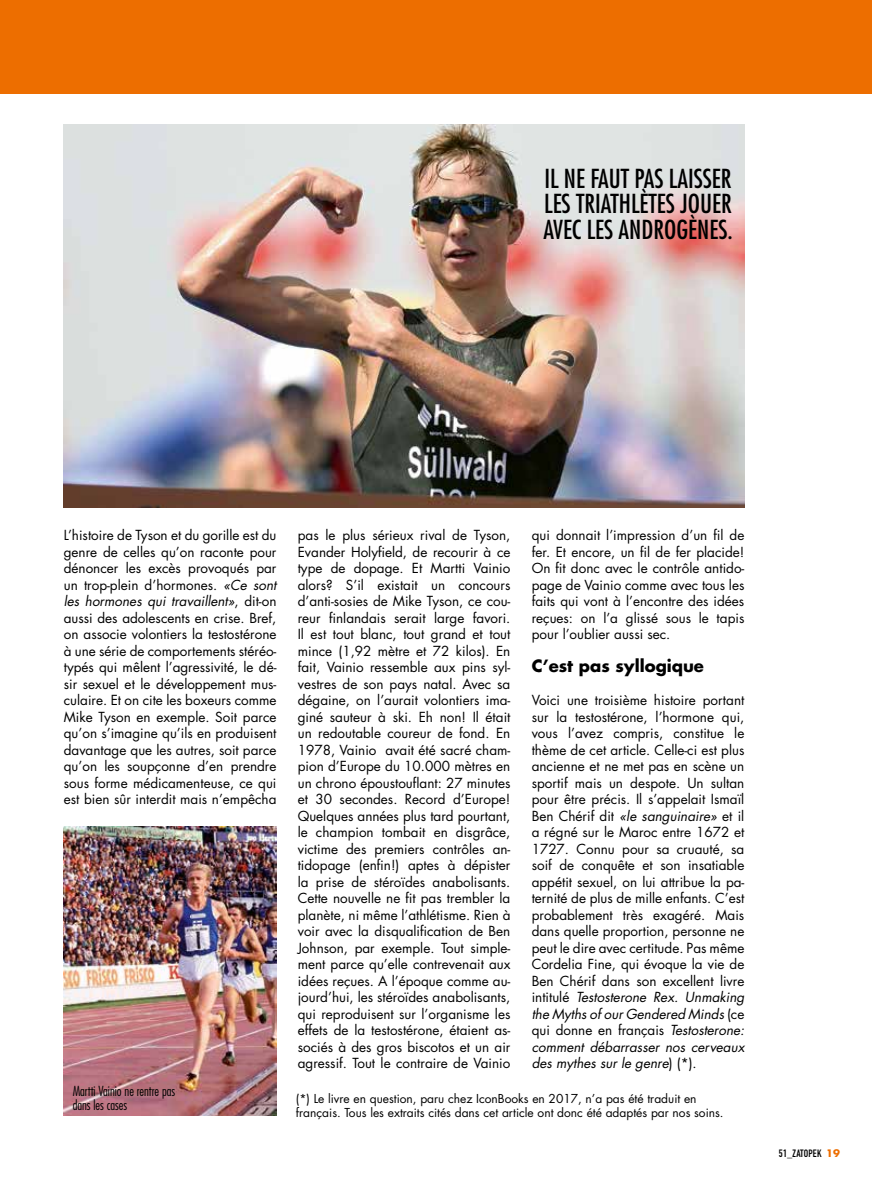
<style>
.page{position:relative;width:872px;height:1191px;background:#fff}
.page>*{position:absolute;margin:0;border:0;box-sizing:border-box;transform-origin:0 0}
.t1{font:condensed 25.5px/25.5px "Futura Std";color:#000;text-align:justify}
.t2{font:700 16.5px "Futura Std";color:#000}
.t3{font:13.5px/16.5px "Futura Std";color:#000;text-align:justify}
.t4{font:300 condensed 13.5px/13.5px "Futura Std";color:#000}
.t5{font:12px/13.5px "Futura Std";color:#000}
.t6{font:10.5px "DIN Engschrift Std";letter-spacing:.02em;color:#000}
.s1{font-style:italic}
.s2{font-family:"Futura Std";font-weight:700;font-size:10.05px;color:#ed6e00}
</style>
<div class="page">
<div style="left:0;top:0;width:872px;height:94px;background:#ed6e00"></div>
<img style="left:64px;top:124px;width:680px;height:383px">
<img style="left:64px;top:826px;width:212px;height:289px">
<h1 class="t1" style="left:543px;top:165px;width:191px">IL NE FAUT PAS LAISSER LES TRIATHLÈTES JOUER AVEC LES ANDROGÈNES.</h1>
<p class="t3" style="left:64px;top:527px;width:214px">L’histoire de Tyson et du gorille est du genre de celles qu’on raconte pour dénoncer les excès provoqués par un trop-plein d’hormones. <span class="s1">«Ce sont les hormones qui travaillent»</span>, dit-on aussi des adolescents en crise. Bref, on associe volontiers la testostérone à une série de comportements stéréo&shy;typés qui mêlent l’agressivité, le dé&shy;sir sexuel et le développement mus&shy;culaire. Et on cite les boxeurs comme Mike Tyson en exemple. Soit parce qu’on s’imagine qu’ils en produisent davantage que les autres, soit parce qu’on les soupçonne d’en prendre sous forme médicamenteuse, ce qui est bien sûr interdit mais n’empêcha</p>
<p class="t3" style="left:298px;top:527px;width:214px">pas le plus sérieux rival de Tyson, Evander Holyfield, de recourir à ce type de dopage. Et Martti Vainio alors? S’il existait un concours d’anti-sosies de Mike Tyson, ce cou&shy;reur finlandais serait large favori.<br>Il est tout blanc, tout grand et tout mince (1,92 mètre et 72 kilos). En fait, Vainio ressemble aux pins syl&shy;vestres de son pays natal. Avec sa dégaine, on l’aurait volontiers ima&shy;giné sauteur à ski. Eh non! Il était un redoutable coureur de fond. En 1978, Vainio avait été sacré cham&shy;pion d’Europe du 10.000 mètres en un chrono époustouflant: 27 minutes et 30 secondes. Record d’Europe!<br>Quelques années plus tard pourtant, le champion tombait en disgrâce, victime des premiers contrôles an&shy;tidopage (enfin!) aptes à dépister la prise de stéroïdes anabolisants.<br>Cette nouvelle ne fit pas trembler la planète, ni même l’athlétisme. Rien à voir avec la disqualification de Ben Johnson, par exemple. Tout simple&shy;ment parce qu’elle contrevenait aux idées reçues. A l’époque comme au&shy;jourd’hui, les stéroïdes anabolisants, qui reproduisent sur l’organisme les effets de la testostérone, étaient as&shy;sociés à des gros biscotos et un air agressif. Tout le contraire de Vainio</p>
<p class="t3" style="left:532px;top:527px;width:214px">qui donnait l’impression d’un fil de fer. Et encore, un fil de fer placide!<br>On fit donc avec le contrôle antido&shy;page de Vainio comme avec tous les faits qui vont à l’encontre des idées reçues: on l’a glissé sous le tapis pour l’oublier aussi sec.</p>
<p class="t2" style="left:531px;top:655px;width:174px">C’est pas syllogique</p>
<p class="t3" style="left:531px;top:692px;width:214px">Voici une troisième histoire portant sur la testostérone, l’hormone qui, vous l’avez compris, constitue le thème de cet article. Celle-ci est plus ancienne et ne met pas en scène un sportif mais un despote. Un sultan pour être précis. Il s’appelait Ismaïl Ben Chérif dit <span class="s1">«le sanguinaire»</span> et il a régné sur le Maroc entre 1672 et 1727. Connu pour sa cruauté, sa soif de conquête et son insatiable appétit sexuel, on lui attribue la pa&shy;ternité de plus de mille enfants. C’est probablement très exagéré. Mais dans quelle proportion, personne ne peut le dire avec certitude. Pas même Cordelia Fine, qui évoque la vie de Ben Chérif dans son excellent livre intitulé <span class="s1">Testosterone Rex. Unmaking the Myths of our Gendered Minds</span> (ce qui donne en français <span class="s1">Testosterone: comment débarrasser nos cerveaux des mythes sur le genre</span>) (*).</p>
<p class="t5" style="left:296px;top:1092px;width:429px">(*) Le livre en question, paru chez IconBooks en 2017, n’a pas été traduit en français. Tous les extraits cités dans cet article ont donc été adaptés par nos soins.</p>
<p class="t4" style="left:73px;top:1084px;width:104px">Martti Vainio ne rentre pas dans les cases</p>
<p class="t6" style="left:779px;top:1146px;width:63px">51_ZATOPEK <span class="s2">19</span></p>
</div>
